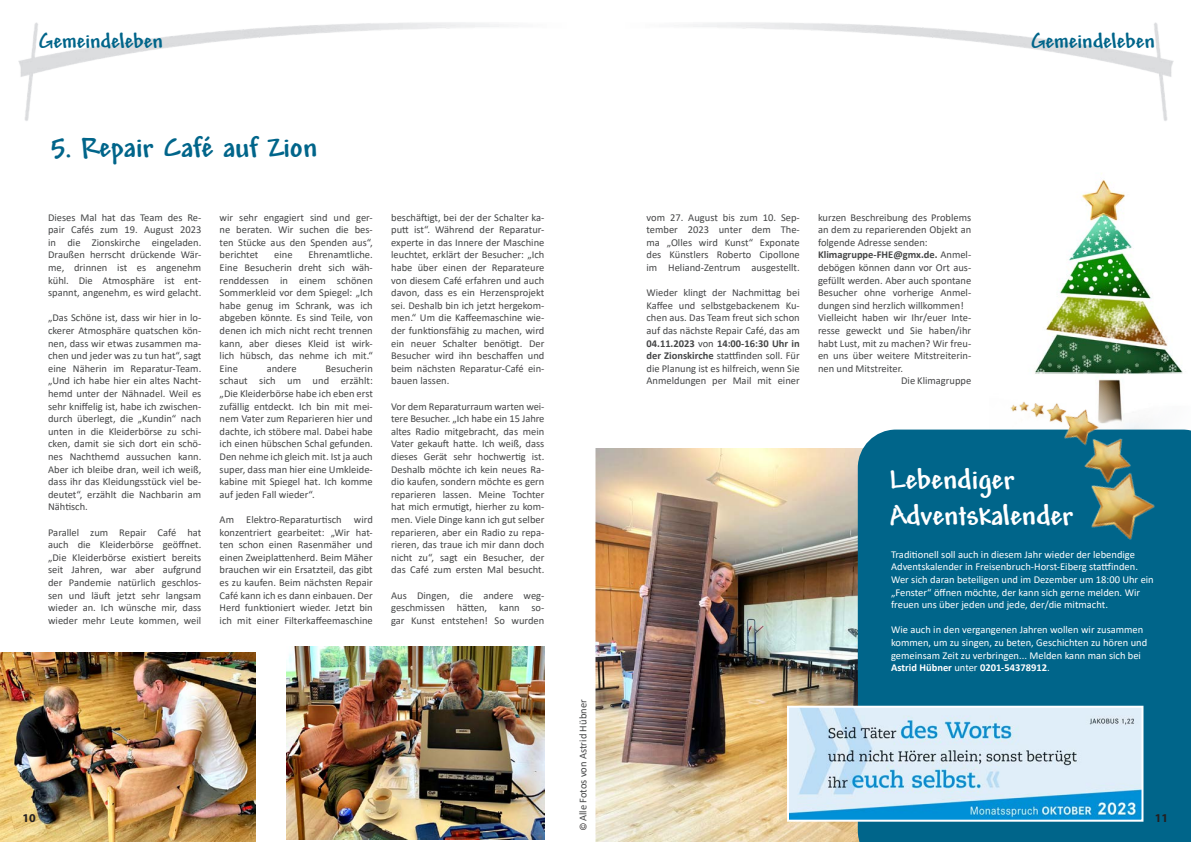
<style>
.page{position:relative;width:1191px;height:842px;background:#fff}
.page>*{position:absolute;margin:0;border:0;box-sizing:border-box;transform-origin:0 0}
.t1{font:700 30px/36px "Andy";color:#fff}
.t2{font:700 30px "Andy";color:#00658a}
.t3{font:700 22px "Andy";color:#00658a}
.t4{font:700 12px "Myriad Pro";color:#231f20}
.t5{font:10.5px/12.6px "Calibri";color:#454647;text-align:justify}
.t6{font:10.5px/12.6px "Calibri";color:#fff}
.t7{font:700 10.5px "Calibri";color:#454647}
.s1{font-family:"Arial";font-size:9px;color:#231f20}
.s2{font-weight:700}
.s3{font-weight:400}
</style>
<div class="page">
<img style="left:0;top:653px;width:255px;height:189px">
<img style="left:286px;top:646px;width:258px;height:194px">
<img style="left:18px;top:22px;width:481px;height:99px">
<img style="left:693px;top:22px;width:480px;height:99px">
<img style="left:595px;top:448px;width:262px;height:394px">
<div style="left:857px;top:430px;width:334px;height:412px;background:#00658a"></div>
<img style="left:790px;top:709px;width:350px;height:110px">
<div style="left:787px;top:706px;width:356px;height:116px;border:2px solid #fff"></div>
<img style="left:1045px;top:173px;width:124px;height:181px">
<img style="left:945px;top:354px;width:246px;height:223px">
<h2 class="t3" style="left:39px;top:29px;width:125px">Gemeindeleben</h2>
<h2 class="t3" style="left:1031px;top:29px;width:125px">Gemeindeleben</h2>
<h1 class="t2" style="left:51px;top:131px;width:268px">5. Repair Café auf Zion</h1>
<p class="t5" style="left:48px;top:210px;width:155px">Dieses Mal hat das Team des Re‐ pair Cafés zum 19. August 2023 in die Zionskirche eingeladen.<br>Draußen herrscht drückende Wär‐ me, drinnen ist es angenehm kühl. Die Atmosphäre ist ent‐ spannt, angenehm, es wird gelacht.</p>
<p class="t5" style="left:48px;top:311px;width:155px">„Das Schöne ist, dass wir hier in lo‐ ckerer Atmosphäre quatschen kön‐ nen, dass wir etwas zusammen ma‐ chen und jeder was zu tun hat“, sagt eine Näherin im Reparatur-Team. „Und ich habe hier ein altes Nacht‐ hemd unter der Nähnadel. Weil es sehr kniffelig ist, habe ich zwischen‐ durch überlegt, die „Kundin“ nach unten in die Kleiderbörse zu schi‐ cken, damit sie sich dort ein schö‐ nes Nachthemd aussuchen kann.<br>Aber ich bleibe dran, weil ich weiß, dass ihr das Kleidungsstück viel be‐ deutet“, erzählt die Nachbarin am Nähtisch.</p>
<p class="t5" style="left:48px;top:525px;width:155px">Parallel zum Repair Café hat auch die Kleiderbörse geöffnet. „Die Kleiderbörse existiert bereits seit Jahren, war aber aufgrund der Pandemie natürlich geschlos‐ sen und läuft jetzt sehr langsam wieder an. Ich wünsche mir, dass wieder mehr Leute kommen, weil</p>
<p class="t5" style="left:220px;top:210px;width:155px">wir sehr engagiert sind und ger‐ ne beraten. Wir suchen die bes‐ ten Stücke aus den Spenden aus“, berichtet</p>
<p class="t5" style="left:220px;top:248px;width:155px;text-indent:89px">Ehrenamtliche.<br>Eine Besucherin dreht sich wäh‐ renddessen in einem schönen Sommerkleid vor dem Spiegel: „Ich habe genug im Schrank, was ich abgeben könnte. Es sind Teile, von denen ich mich nicht recht trennen kann, aber dieses Kleid ist wirk‐ lich hübsch, das nehme ich mit.“ Eine</p>
<p class="t5" style="left:274px;top:248px;width:20px">eine</p>
<p class="t5" style="left:220px;top:362px;width:155px;text-indent:106px">Besucherin schaut sich um und erzählt: „Die Kleiderbörse habe ich eben erst zufällig entdeckt. Ich bin mit mei‐ nem Vater zum Reparieren hier und dachte, ich stöbere mal. Dabei habe ich einen hübschen Schal gefunden.<br>Den nehme ich gleich mit. Ist ja auch super, dass man hier eine Umkleide‐ kabine mit Spiegel hat. Ich komme auf jeden Fall wieder“.</p>
<p class="t5" style="left:220px;top:513px;width:155px">Am Elektro-Reparaturtisch wird konzentriert gearbeitet: „Wir hat‐ ten schon einen Rasenmäher und einen Zweiplattenherd. Beim Mäher brauchen wir ein Ersatzteil, das gibt es zu kaufen. Beim nächsten Repair Café kann ich es dann einbauen. Der Herd funktioniert wieder. Jetzt bin ich mit einer Filterkaffeemaschine</p>
<p class="t5" style="left:267px;top:362px;width:32px">andere</p>
<p class="t5" style="left:391px;top:210px;width:155px">beschäftigt, bei der der Schalter ka‐ putt ist“. Während der Reparatur‐ experte in das Innere der Maschine leuchtet, erklärt der Besucher: „Ich habe über einen der Reparateure von diesem Café erfahren und auch davon, dass es ein Herzensprojekt sei. Deshalb bin ich jetzt hergekom‐ men.“ Um die Kaffeemaschine wie‐ der funktionsfähig zu machen, wird ein neuer Schalter benötigt. Der Besucher wird ihn beschaffen und beim nächsten Reparatur-Café ein‐ bauen lassen.</p>
<p class="t5" style="left:391px;top:399px;width:155px">Vor dem Reparaturraum warten wei‐ tere Besucher. „Ich habe ein 15 Jahre altes Radio mitgebracht, das mein Vater gekauft hatte. Ich weiß, dass dieses Gerät sehr hochwertig ist.<br>Deshalb möchte ich kein neues Ra‐ dio kaufen, sondern möchte es gern reparieren lassen. Meine Tochter hat mich ermutigt, hierher zu kom‐ men. Viele Dinge kann ich gut selber reparieren, aber ein Radio zu repa‐ rieren, das traue ich mir dann doch nicht zu“, sagt ein Besucher, der das Café zum ersten Mal besucht.</p>
<p class="t5" style="left:391px;top:588px;width:155px">Aus Dingen, die andere weg‐ geschmissen hätten, kann so‐ gar Kunst entstehen! So wurden</p>
<p class="t4" style="left:23px;top:810px;width:15px">10</p>
<p class="t5" style="left:576px;top:830px;width:132px;rotate:-90deg"><span class="s1">©</span> Alle Fotos von Astrid Hübner</p>
<p class="t5" style="left:646px;top:210px;width:155px">vom 27. August bis zum 10. Sep‐ tember 2023 unter dem The‐ ma „Olles wird Kunst“ Exponate des Künstlers Roberto Cipollone im Heliand-Zentrum ausgestellt.</p>
<p class="t5" style="left:646px;top:286px;width:155px">Wieder klingt der Nachmittag bei Kaffee und selbstgebackenem Ku‐ chen aus. Das Team freut sich schon auf das nächste Repair Café, das am <span class="s2">04.11.2023</span> von <span class="s2">14:00-16:30 Uhr in der Zionskirche</span> stattfinden soll. Für die Planung ist es hilfreich, wenn Sie Anmeldungen per Mail mit einer</p>
<p class="t5" style="left:818px;top:210px;width:155px">kurzen Beschreibung des Problems</p>
<p class="t5" style="left:818px;top:223px;width:155px">an dem zu reparierenden Objekt an</p>
<p class="t5" style="left:818px;top:236px;width:111px">folgende Adresse senden:</p>
<p class="t7" style="left:818px;top:247px;width:155px">Klimagruppe-FHE@gmx.de. <span class="s3">Anmel‐</span></p>
<p class="t5" style="left:818px;top:261px;width:155px">debögen können dann vor Ort aus‐</p>
<p class="t5" style="left:818px;top:273px;width:155px">gefüllt werden. Aber auch spontane</p>
<p class="t5" style="left:818px;top:286px;width:155px">Besucher ohne vorherige Anmel‐</p>
<p class="t5" style="left:818px;top:299px;width:147px">dungen sind herzlich willkommen!</p>
<p class="t5" style="left:818px;top:311px;width:155px">Vielleicht haben wir Ihr/euer Inte‐</p>
<p class="t5" style="left:818px;top:324px;width:155px">resse geweckt und Sie haben/ihr</p>
<p class="t5" style="left:818px;top:336px;width:155px">habt Lust, mit zu machen? Wir freu‐</p>
<p class="t5" style="left:818px;top:349px;width:155px">en uns über weitere Mitstreiterin‐</p>
<p class="t5" style="left:818px;top:362px;width:87px">nen und Mitstreiter.</p>
<p class="t5" style="left:901px;top:374px;width:72px">Die Klimagruppe</p>
<h1 class="t1" style="left:889px;top:463px;width:185px">Lebendiger<br>Adventskalender</h1>
<p class="t6" style="left:891px;top:548px;width:264px">Traditionell soll auch in diesem Jahr wieder der lebendige Adventskalender in Freisenbruch-Horst-Eiberg stattfinden.<br>Wer sich daran beteiligen und im Dezember um 18:00 Uhr ein „Fenster“ öffnen möchte, der kann sich gerne melden. Wir freuen uns über jeden und jede, der/die mitmacht.</p>
<p class="t6" style="left:891px;top:623px;width:258px">Wie auch in den vergangenen Jahren wollen wir zusammen kommen, um zu singen, zu beten, Geschichten zu hören und gemeinsam Zeit zu verbringen... Melden kann man sich bei <span class="s2">Astrid Hübner</span> unter <span class="s2">0201-54378912</span>.</p>
<p class="t4" style="left:1154px;top:810px;width:15px">11</p>
</div>
